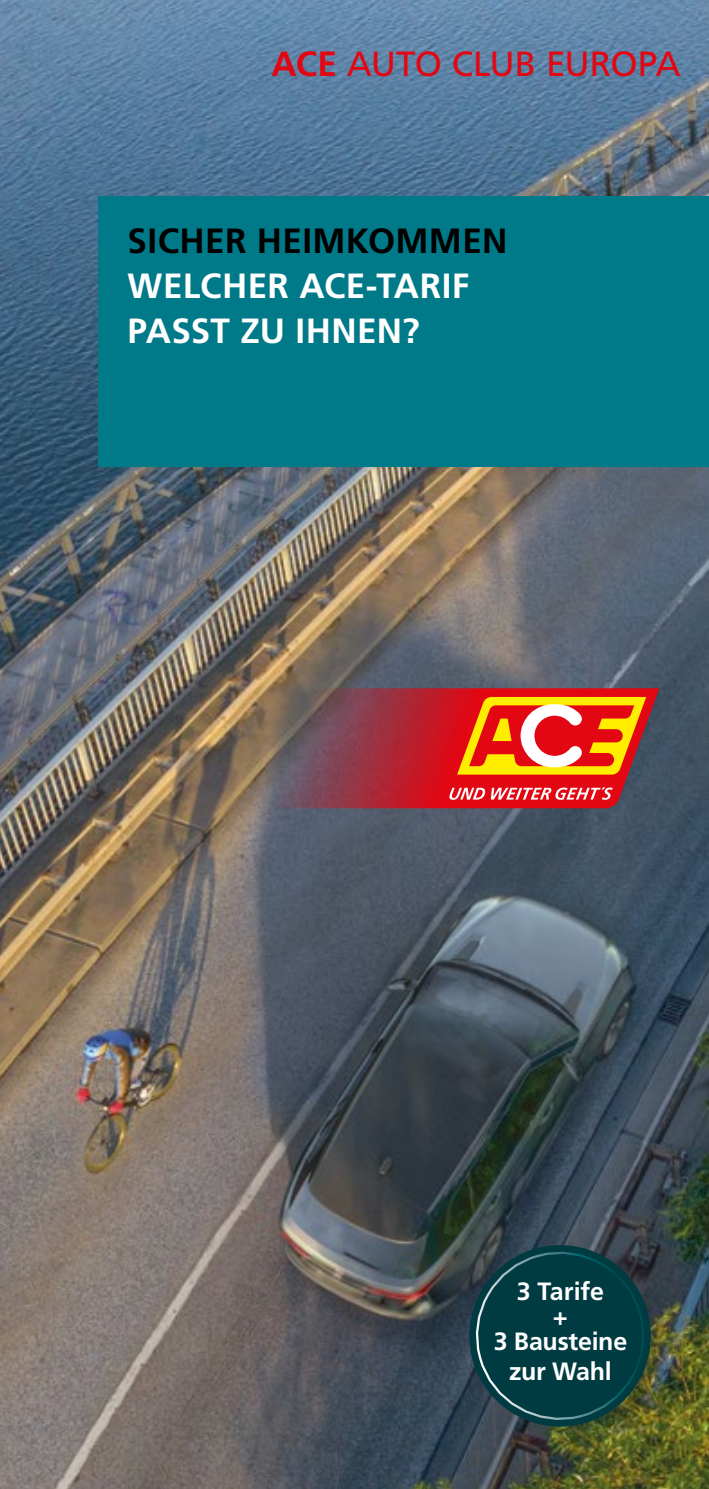
<style>
.page{position:relative;width:709px;height:1489px;background:#fff}
.page>*{position:absolute;margin:0;border:0;box-sizing:border-box;transform-origin:0 0}
.t1{font:700 35px/45px "Frutiger LT Pro";letter-spacing:.01em;color:#fff}
.t2{font:35px "Frutiger LT Pro";letter-spacing:-.02em;color:#e30613}
.t3{font:700 35px "Frutiger LT Pro";letter-spacing:.01em;color:#000}
.t4{font:700 25px/25px "Frutiger LT Pro";letter-spacing:-.01em;color:#fff;text-align:center}
.s1{font-weight:700}
</style>
<div class="page">
<img style="left:0;top:0;width:709px;height:1488px">
<svg style="left:256px;top:688px;width:403px;height:120px;background:#9e363f"></svg>
<svg style="left:457px;top:697px;width:189px;height:77px;background:#eb742b"></svg>
<svg style="left:449px;top:787px;width:163px;height:12px"></svg>
<div style="left:98px;top:196px;width:611px;height:270px;background:#007a89"></div>
<svg style="left:474px;top:1243px;width:172px;height:184px;background:#0f4044"></svg>
<p class="t2" style="left:271px;top:43px;width:410px"><span class="s1">ACE</span> AUTO CLUB EUROPA</p>
<p class="t3" style="left:128px;top:220px;width:381px">SICHER HEIMKOMMEN</p>
<p class="t1" style="left:128px;top:263px;width:343px">WELCHER ACE-TARIF<br>PASST ZU IHNEN?</p>
<p class="t4" style="left:493px;top:1278px;width:135px">3 Tarife<br>+<br>3 Bausteine</p>
<p class="t4" style="left:509px;top:1358px;width:104px">zur Wahl</p>
</div>
